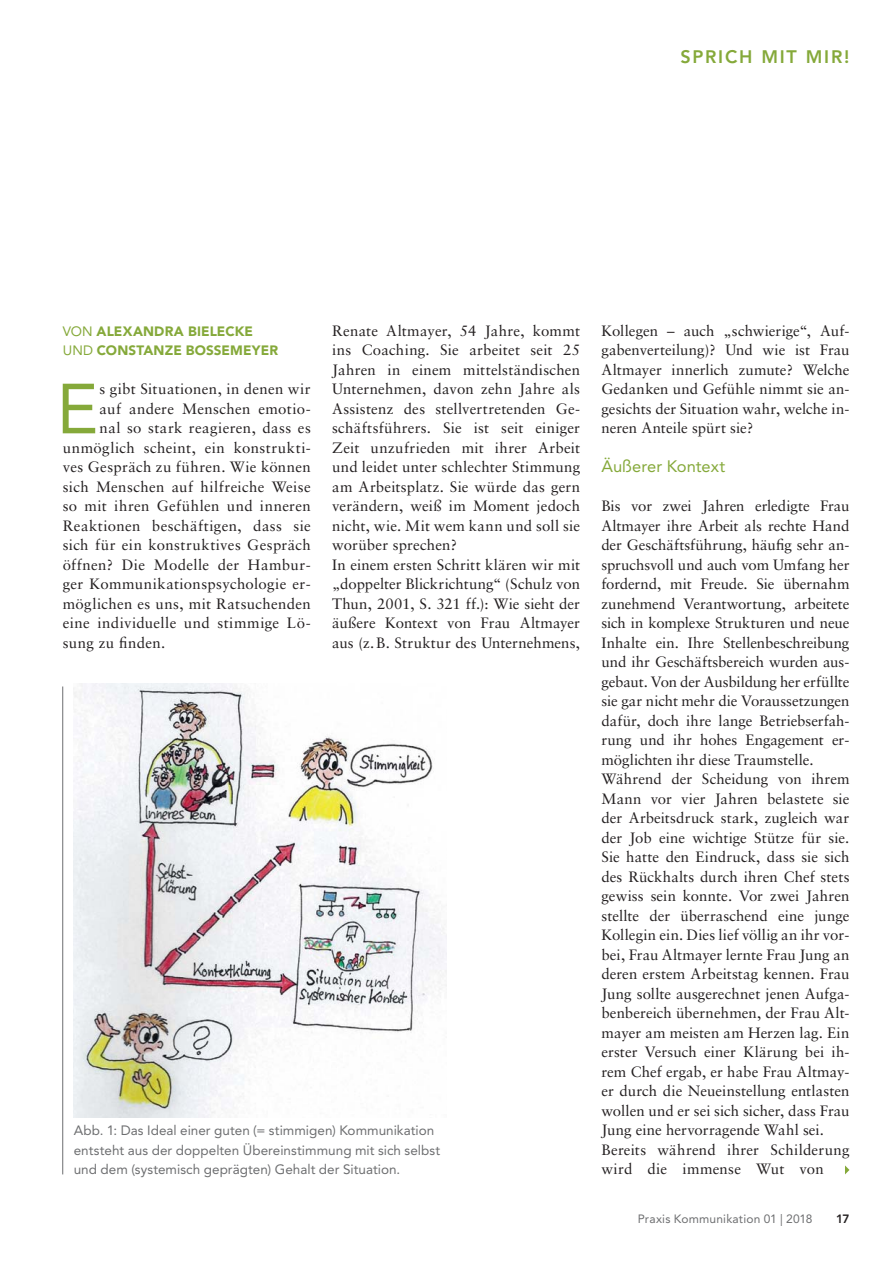
<style>
.page{position:relative;width:891px;height:1261px;background:#fff}
.page>*{position:absolute;margin:0;border:0;box-sizing:border-box;transform-origin:0 0}
.t1{font:70.05px "Avenir LT Std";color:#85a93a}
.t2{font:800 18px "Avenir LT Std";letter-spacing:.1em;color:#85a93a}
.t3{font:16.5px "Avenir LT Std";color:#85a93a}
.t4{font:15px/19.5px "Sabon LT Std";letter-spacing:.01em;color:#231f20}
.t5{font:15px "Sabon LT Std";letter-spacing:.03em;color:#231f20}
.t6{font:13.5px/19.5px "Avenir LT Std";color:#6d6e70}
.t7{font:900 13.5px/19.5px "Avenir LT Std";letter-spacing:.01em;color:#85a93a}
.t8{font:12px "Avenir LT Std";letter-spacing:.015em;color:#6d6e70}
.t9{font:800 12px "Avenir LT Std";color:#231f20}
.s1{font-weight:400}
</style>
<div class="page">
<svg style="left:845px;top:1165px;width:4px;height:9px"></svg>
<img style="left:73px;top:684px;width:373px;height:434px">
<hr style="left:62px;top:686px;width:1px;height:488px;background:#6d6e70">
<p class="t2" style="left:681px;top:48px;width:170px">SPRICH MIT MIR!</p>
<p class="t4" style="left:332px;top:322px;width:250px">Renate Altmayer, 54 Jahre, kommt ins Coaching. Sie arbeitet seit 25<br>Jahren in einem mittelständischen Unternehmen, davon zehn Jahre als Assistenz des stellvertretenden Ge&shy;schäftsführers. Sie ist seit einiger Zeit unzufrieden mit ihrer Arbeit und leidet unter schlechter Stimmung am Arbeitsplatz. Sie würde das gern verändern, weiß im Moment jedoch nicht, wie. Mit wem kann und soll sie worüber sprechen?<br>In einem ersten Schritt klären wir mit „doppelter Blickrichtung“ (Schulz von Thun, 2001, S. 321 ff.): Wie sieht der äußere Kontext von Frau Altmayer aus (z. B. Struktur des Unternehmens,</p>
<p class="t4" style="left:601px;top:322px;width:250px;text-align:justify">Kollegen – auch „schwierige“, Auf&shy;gabenverteilung)? Und wie ist Frau Altmayer innerlich zumute? Welche Gedanken und Gefühle nimmt sie an&shy;gesichts der Situation wahr, welche in&shy;neren Anteile spürt sie?</p>
<p class="t7" style="left:63px;top:322px;width:217px"><span class="s1">VON</span> ALEXANDRA BIELECKE<br><span class="s1">UND</span> CONSTANZE BOSSEMEYER</p>
<h1 class="t1" style="left:57px;top:375px;width:43px">E</h1>
<p class="t4" style="left:100px;top:380px;width:213px">s gibt Situationen, in denen wir</p>
<p class="t4" style="left:100px;top:400px;width:213px">auf andere Menschen emotio-</p>
<p class="t5" style="left:100px;top:421px;width:213px">nal so stark reagieren, dass es</p>
<p class="t5" style="left:63px;top:440px;width:250px">unmöglich scheint, ein konstrukti-</p>
<p class="t4" style="left:63px;top:458px;width:250px">ves Gespräch zu führen. Wie können</p>
<p class="t4" style="left:63px;top:478px;width:250px">sich Menschen auf hilfreiche Weise</p>
<p class="t4" style="left:63px;top:497px;width:249px">so mit ihren Gefühlen und inneren</p>
<p class="t5" style="left:63px;top:518px;width:250px">Reaktionen beschäftigen, dass sie</p>
<p class="t4" style="left:63px;top:536px;width:250px">sich für ein konstruktives Gespräch</p>
<p class="t4" style="left:63px;top:556px;width:250px">öffnen? Die Modelle der Hambur-</p>
<p class="t4" style="left:63px;top:575px;width:250px">ger Kommunikationspsychologie er-</p>
<p class="t4" style="left:63px;top:595px;width:249px">möglichen es uns, mit Ratsuchenden</p>
<p class="t4" style="left:63px;top:614px;width:250px">eine individuelle und stimmige Lö-</p>
<p class="t4" style="left:63px;top:634px;width:104px">sung zu finden.</p>
<p class="t3" style="left:601px;top:459px;width:125px">Äußerer Kontext</p>
<p class="t4" style="left:601px;top:497px;width:250px">Bis vor zwei Jahren erledigte Frau Altmayer ihre Arbeit als rechte Hand der Geschäftsführung, häufig sehr an&shy;spruchsvoll und auch vom Umfang her fordernd, mit Freude. Sie übernahm zunehmend Verantwortung, arbeitete sich in komplexe Strukturen und neue Inhalte ein. Ihre Stellenbeschreibung und ihr Geschäftsbereich wurden aus&shy;gebaut. Von der Ausbildung her erfüllte sie gar nicht mehr die Voraussetzungen dafür, doch ihre lange Betriebserfah&shy;rung und ihr hohes Engagement er&shy;möglichten ihr diese Traumstelle.<br>Während der Scheidung von ihrem Mann vor vier Jahren belastete sie der Arbeitsdruck stark, zugleich war der Job eine wichtige Stütze für sie.<br>Sie hatte den Eindruck, dass sie sich des Rückhalts durch ihren Chef stets gewiss sein konnte. Vor zwei Jahren stellte der überraschend eine junge Kollegin ein. Dies lief völlig an ihr vor&shy;bei, Frau Altmayer lernte Frau Jung an deren erstem Arbeitstag kennen. Frau Jung sollte ausgerechnet jenen Aufga&shy;benbereich übernehmen, der Frau Alt&shy;mayer am meisten am Herzen lag. Ein erster Versuch einer Klärung bei ih&shy;rem Chef ergab, er habe Frau Altmay&shy;er durch die Neueinstellung entlasten wollen und er sei sich sicher, dass Frau Jung eine hervorragende Wahl sei.<br>Bereits während ihrer Schilderung wird die immense Wut von</p>
<p class="t6" style="left:74px;top:1122px;width:368px">Abb. 1: Das Ideal einer guten (= stimmigen) Kommunikation entsteht aus der doppelten Übereinstimmung mit sich selbst und dem (systemisch geprägten) Gehalt der Situation.</p>
<p class="t8" style="left:638px;top:1212px;width:176px">Praxis Kommunikation 01 | 2018</p>
<p class="t9" style="left:836px;top:1212px;width:15px">17</p>
</div>
